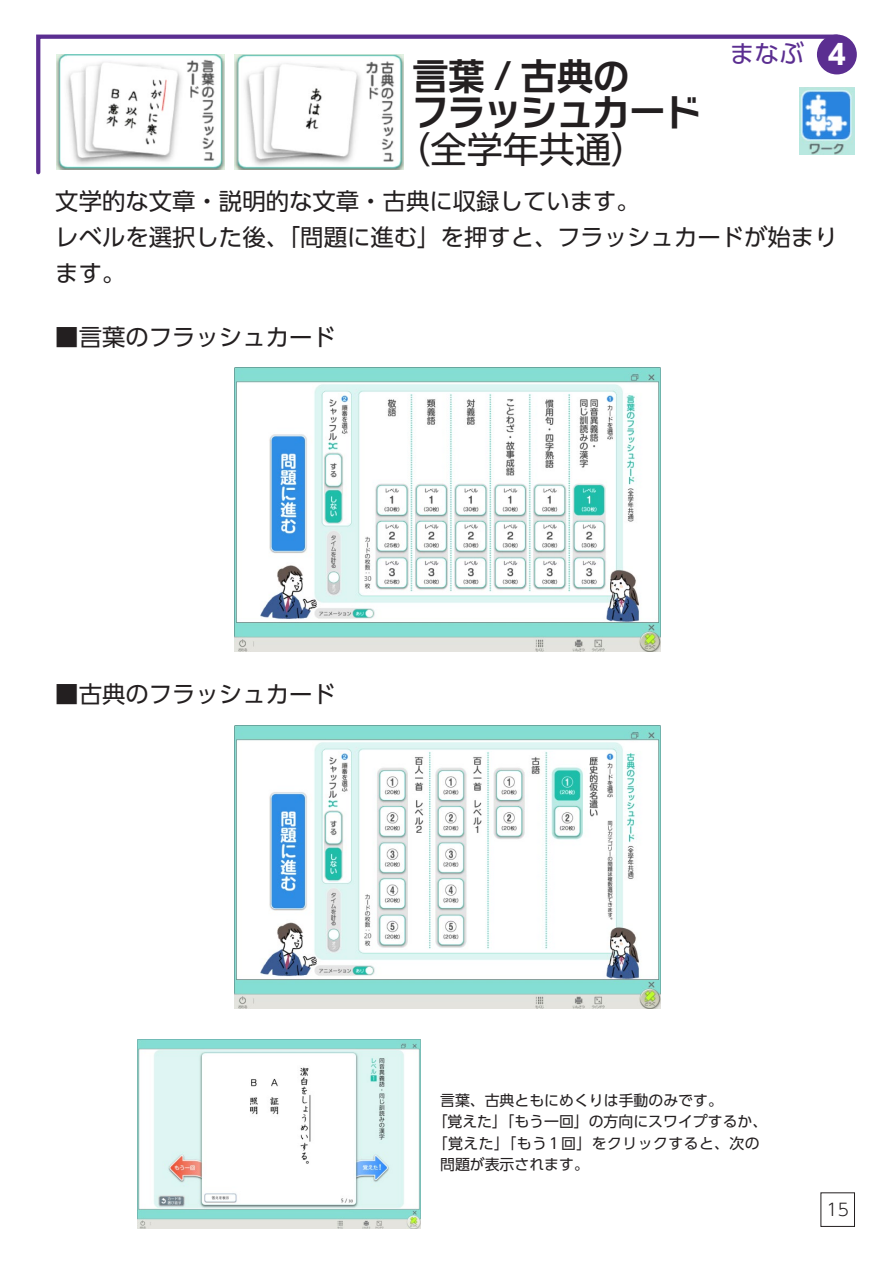
<style>
.page{position:relative;width:893px;height:1263px;background:#fff}
.page>*{position:absolute;margin:0;border:0;box-sizing:border-box;transform-origin:0 0}
.t1{font:700 36.15px "Typelabo N Std De";color:#231f20}
.t2{font:36.15px "UD Shin Go Pro";color:#231f20}
.t3{font:700 36.15px "UD Shin Go Pro De";color:#231f20}
.t4{font:24.6px "UD Shin Go Pro";color:#5b2e91}
.t5{font:23.4px/36.2px "UD Shin Go Pro";color:#231f20}
.t6{font:300 16.95px "UD Shin Go Pro";color:#231f20}
.t7{font:14.85px "UD Shin Go Pro";color:#231f20}
.t8{font:14.85px "UD Shin Go Pro";letter-spacing:.03em;color:#231f20}
.s1{font-family:"Typelabo N Std De"}
.s2{font-weight:700;font-size:27.45px;color:#fff}
</style>
<div class="page">
<div style="left:819px;top:37px;width:36px;height:35px;background:#5b2e91;border-radius:50%"></div>
<div style="left:817px;top:35px;width:40px;height:39px;border:4px solid #5b2e91;border-radius:50%"></div>
<svg style="left:36px;top:34px;width:805px;height:141px"></svg>
<img style="left:56px;top:54px;width:168px;height:115px">
<img style="left:800px;top:87px;width:55px;height:67px">
<img style="left:235px;top:368px;width:425px;height:283px">
<img style="left:235px;top:725px;width:425px;height:283px">
<img style="left:235px;top:54px;width:168px;height:116px">
<img style="left:137px;top:1040px;width:283px;height:188px">
<div style="left:820px;top:1192px;width:35px;height:35px;border:1px solid #231f20"></div>
<h1 class="t3" style="left:412px;top:47px;width:218px">言葉 / 古典<span class="s1">の</span></h1>
<h1 class="t1" style="left:412px;top:85px;width:291px">フラッシュカード</h1>
<h1 class="t2" style="left:394px;top:120px;width:254px">（全学年共通）</h1>
<p class="t4" style="left:730px;top:34px;width:118px">まなぶ <span class="s2">4</span></p>
<p class="t5" style="left:55px;top:182px;width:784px">文学的な文章・説明的な文章・古典に収録しています。<br>レベルを選択した後、「問題に進む」を押すと、フラッシュカードが始まります。</p>
<p class="t5" style="left:55px;top:318px;width:282px">■言葉のフラッシュカード</p>
<p class="t5" style="left:55px;top:675px;width:282px">■古典のフラッシュカード</p>
<p class="t7" style="left:440px;top:1088px;width:284px">言葉、古典ともにめくりは手動のみです。</p>
<p class="t7" style="left:433px;top:1109px;width:336px">「覚えた」「もう一回」の方向にスワイプするか、</p>
<p class="t8" style="left:433px;top:1131px;width:329px">「覚えた」「もう1回」をクリックすると、次の</p>
<p class="t7" style="left:440px;top:1152px;width:150px">問題が表示されます。</p>
<p class="t6" style="left:826px;top:1196px;width:24px">15</p>
</div>
